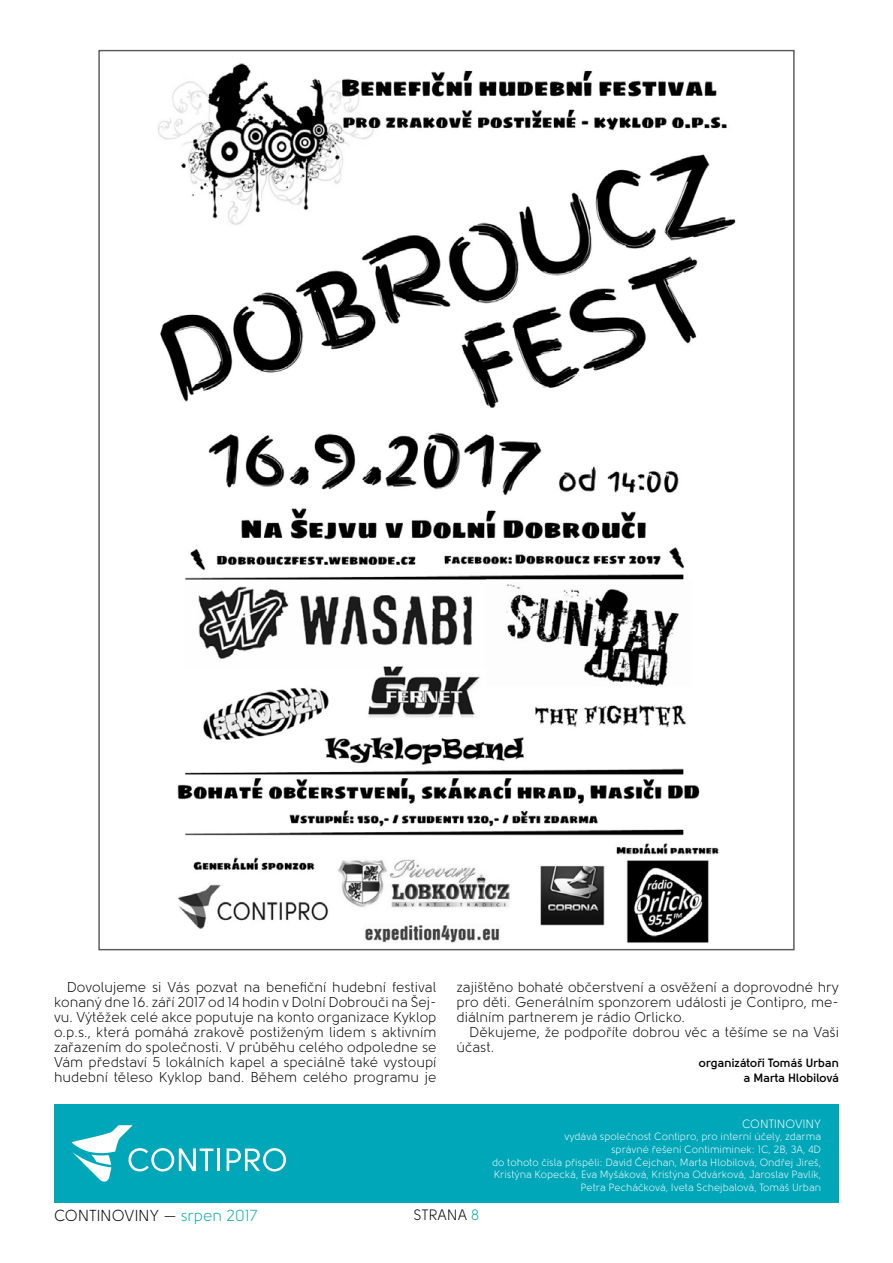
<style>
.page{position:relative;width:893px;height:1263px;background:#fff}
.page>*{position:absolute;margin:0;border:0;box-sizing:border-box;transform-origin:0 0}
.t1{font:15.9px "Solomon";color:#000}
.t2{font:15px "Solomon";color:#000}
.t3{font:14.25px/15px "Solomon";color:#000;text-align:justify}
.t4{font:700 12px/15px "Solomon";color:#000;text-align:right}
.t5{font:12px "Solomon";color:#fff}
.t6{font:10.5px/12.6px "Solomon";color:#fff;text-align:right}
.s1{color:#00a7b8}
</style>
<div class="page">
<div style="left:54px;top:1104px;width:785px;height:98px;background:#00a7b8"></div>
<hr style="left:218px;top:1148px;width:2px;height:23px;background:#fff">
<svg style="left:227px;top:1148px;width:59px;height:23px"></svg>
<svg style="left:72px;top:1125px;width:141px;height:56px"></svg>
<img style="left:158px;top:63px;width:578px;height:880px">
<p class="t3" style="left:54px;top:980px;width:384px;text-indent:13px">Dovolujeme si Vás pozvat na benefiční hudební festival konaný dne 16. září 2017 od 14 hodin v Dolní Dobrouči na Šej&shy;vu. Výtěžek celé akce poputuje na konto organizace Kyklop o.p.s., která pomáhá zrakově postiženým lidem s aktivním zařazením do společnosti. V průběhu celého odpoledne se Vám představí 5 lokálních kapel a speciálně také vystoupí hudební těleso Kyklop band. Během celého programu je</p>
<p class="t3" style="left:456px;top:980px;width:384px">zajištěno bohaté občerstvení a osvěžení a doprovodné hry pro děti. Generálním sponzorem události je Contipro, me&shy;diálním partnerem je rádio Orlicko.</p>
<p class="t3" style="left:456px;top:1025px;width:384px;text-indent:13px">Děkujeme, že podpoříte dobrou věc a těšíme se na Vaši účast.</p>
<p class="t4" style="left:699px;top:1055px;width:142px">organizátoři Tomáš Urban a Marta H lobilová</p>
<p class="t1" style="left:54px;top:1207px;width:205px">continoviny — <span class="s1">srpen 2017</span></p>
<p class="t2" style="left:414px;top:1207px;width:67px">Strana <span class="s1">8</span></p>
<p class="t5" style="left:742px;top:1117px;width:81px">continoviny</p>
<p class="t6" style="left:492px;top:1130px;width:331px">vydává společnost Contipro, pro interní účely, zdarma<br>správné řešení Contimiminek: 1C, 2B, 3A, 4D<br>do tohoto čísla přispěli: David Čejchan, Marta Hlobilová, Ondřej Jireš, Kristýna Kopecká, Eva Myšáková, Kristýna Odvárková, Jaroslav Pavlík, Petra Pecháčková, I veta Schejbalová, Tomáš U rban</p>
</div>
